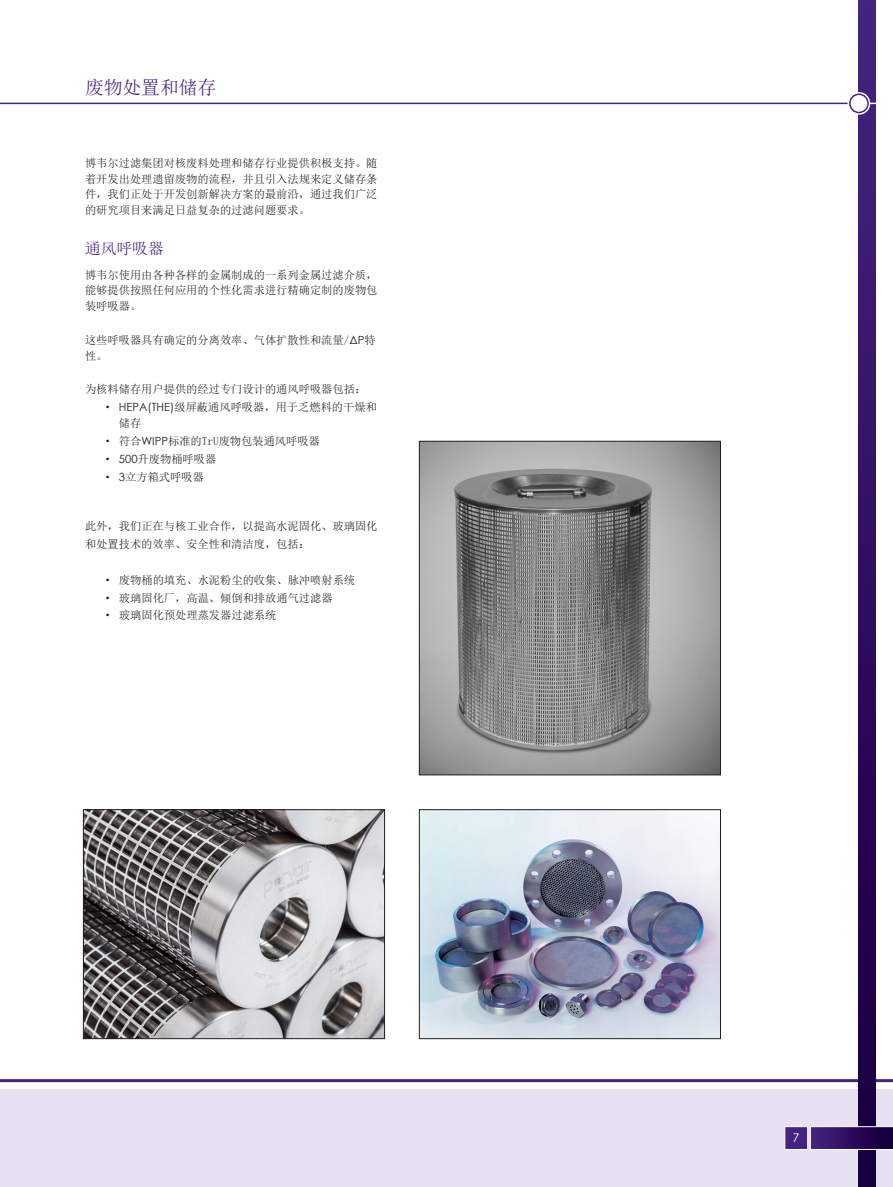
<style>
.page{position:relative;width:893px;height:1187px;background:#fff}
.page>*{position:absolute;margin:0;border:0;box-sizing:border-box;transform-origin:0 0}
.Title_Header{font:18.75px "Sim Sun";color:#432480}
.Sub_Header{font:15.75px "Sim Sun";color:#432480}
.t1{font:12px "Century Gothic";color:#fff}
.Body_Text{font:11.25px/15.8px "Sim Sun";color:#231f20;text-align:justify}
.Bulleted_Body_Text{font:11.25px/15.8px "Sim Sun";color:#231f20}
.s1{font-family:"Century Gothic"}
</style>
<div class="page">
<div style="left:0;top:1089px;width:893px;height:97px;background:#e8e1f1"></div>
<hr style="left:0;top:1078px;width:893px;height:3px;background:#432480">
<div style="left:859px;top:0;width:17px;height:1186px;background:linear-gradient(to bottom,#452580,#180040)"></div>
<svg style="left:784px;top:1125px;width:109px;height:25px;background:#4f357a"></svg>
<hr style="left:0;top:103px;width:862px;height:1px;background:#432480">
<svg style="left:848px;top:92px;width:22px;height:23px"></svg>
<div style="left:850px;top:94px;width:18px;height:18px;background:#fff;border-radius:50%"></div>
<div style="left:849px;top:93px;width:20px;height:20px;border:2px solid #432480;border-radius:50%"></div>
<img style="left:85px;top:811px;width:298px;height:225px">
<div style="left:83px;top:809px;width:302px;height:229px;border:1px solid #231f20"></div>
<img style="left:421px;top:443px;width:298px;height:330px">
<div style="left:419px;top:441px;width:302px;height:334px;border:1px solid #231f20"></div>
<img style="left:421px;top:811px;width:298px;height:225px">
<div style="left:419px;top:809px;width:302px;height:229px;border:1px solid #231f20"></div>
<p class="Title_Header" style="left:85px;top:78px;width:133px">废物处置和储存</p>
<p class="Body_Text" style="left:85px;top:155px;width:294px">博韦尔过滤集团对核废料处理和储存行业提供积极支持。随着开发出处理遗留废物的流程，并且引入法规来定义储存条件，我们正处于开发创新解决方案的最前沿，通过我们广泛的研究项目来满足日益复杂的过滤问题要求。</p>
<p class="Sub_Header" style="left:85px;top:241px;width:80px">通风呼吸器</p>
<p class="Body_Text" style="left:85px;top:267px;width:294px">博韦尔使用由各种各样的金属制成的一系列金属过滤介质，能够提供按照任何应用的个性化需求进行精确定制的废物包装呼吸器。</p>
<p class="Body_Text" style="left:85px;top:332px;width:292px">这些呼吸器具有确定的分离效率、气体扩散性和流量/<span class="s1">ΔP</span>特性。</p>
<p class="Body_Text" style="left:85px;top:381px;width:283px">为核料储存用户提供的经过专门设计的通风呼吸器包括：</p>
<p class="Bulleted_Body_Text" style="left:119px;top:399px;width:260px;text-indent:-17px">· <span class="s1">HEPA(THE)</span>级屏蔽通风呼吸器，用于乏燃料的干燥和储存</p>
<p class="Bulleted_Body_Text" style="left:102px;top:433px;width:219px">· 符合<span class="s1">WIPP</span>标准的TrU废物包装通风呼吸器</p>
<p class="Bulleted_Body_Text" style="left:102px;top:450px;width:116px">· <span class="s1">500</span>升废物桶呼吸器</p>
<p class="Bulleted_Body_Text" style="left:102px;top:468px;width:103px">· <span class="s1">3</span>立方箱式呼吸器</p>
<p class="Bulleted_Body_Text" style="left:85px;top:518px;width:294px">此外，我们正在与核工业合作，以提高水泥固化、玻璃固化</p>
<p class="Bulleted_Body_Text" style="left:85px;top:536px;width:226px">和处置技术的效率、安全性和清洁度，包括：</p>
<p class="Bulleted_Body_Text" style="left:102px;top:571px;width:255px">· 废物桶的填充、水泥粉尘的收集、脉冲喷射系统</p>
<p class="Bulleted_Body_Text" style="left:102px;top:589px;width:232px">· 玻璃固化厂，高温、倾倒和排放通气过滤器</p>
<p class="Bulleted_Body_Text" style="left:102px;top:607px;width:176px">· 玻璃固化预处理蒸发器过滤系统</p>
<p class="t1" style="left:793px;top:1129px;width:8px">7</p>
</div>
